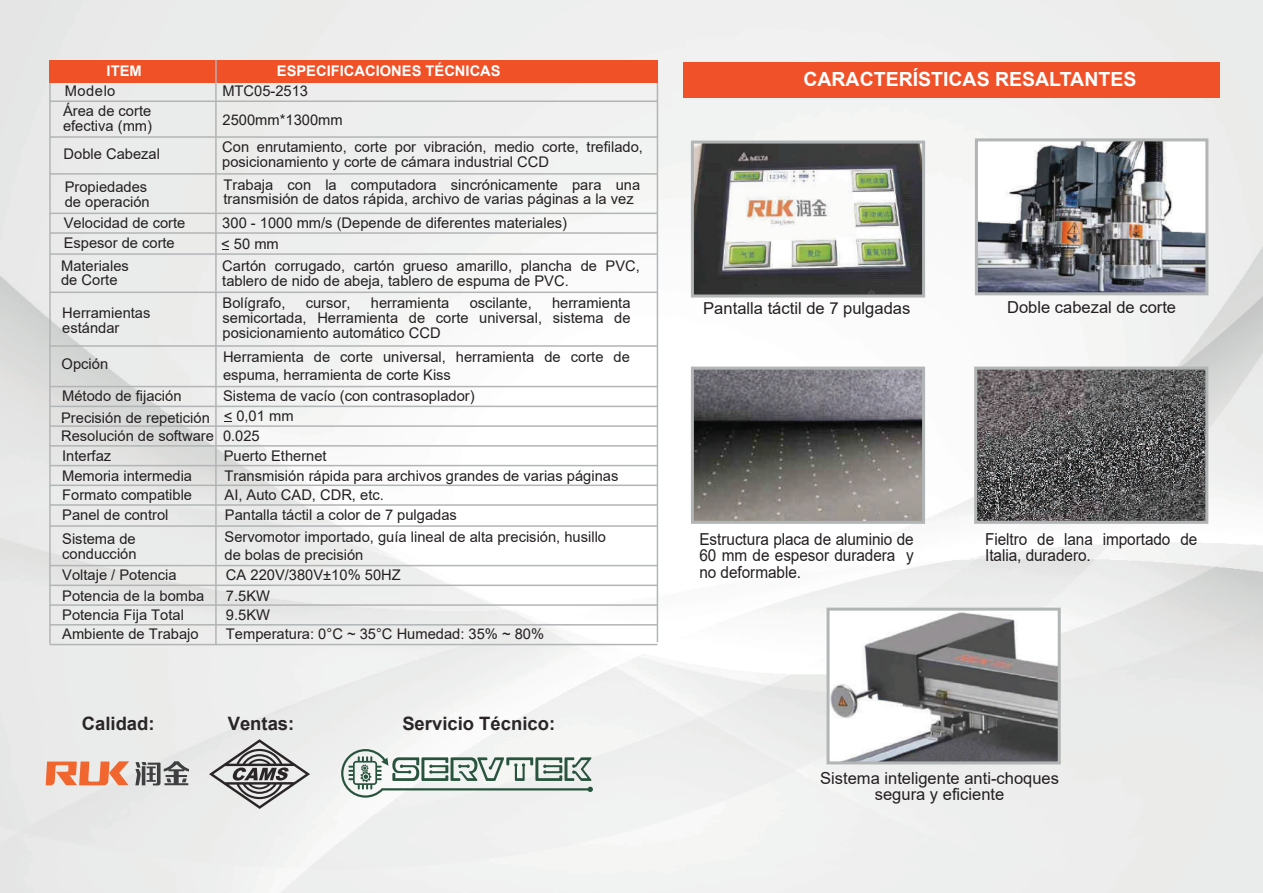
<style>
.page{position:relative;width:1263px;height:893px;background:#fff}
.page>*{position:absolute;margin:0;border:0;box-sizing:border-box;transform-origin:0 0}
.t1{font:700 19.5px "Arial";color:#fff}
.t2{font:700 18.45px "Arial";color:#2a2627}
.t3{font:16.5px/16.5px "Arial";color:#231f20;scale:.93 1}
.t4{font:16.5px/16.5px "Arial";color:#231f20;text-align:center}
.t5{font:14.7px/14.7px "Arial";color:#231f20}
.t6{font:700 14.7px "Arial";color:#fff}
</style>
<div class="page">
<img style="left:0;top:0;width:1263px;height:893px">
<svg style="left:209px;top:739px;width:101px;height:70px;background:#b9b9b9"></svg>
<svg style="left:341px;top:749px;width:252px;height:49px"></svg>
<svg style="left:46px;top:761px;width:83px;height:24px;background:#ed9a79"></svg>
<svg style="left:135px;top:761px;width:54px;height:24px"></svg>
<div style="left:683px;top:62px;width:537px;height:36px;background:#f05128"></div>
<img style="left:830px;top:612px;width:227px;height:148px">
<div style="left:826px;top:608px;width:235px;height:156px;border:3px solid #b2b5b5"></div>
<img style="left:979px;top:142px;width:225px;height:149px">
<div style="left:975px;top:138px;width:233px;height:157px;border:3px solid #b2b5b5"></div>
<img style="left:695px;top:145px;width:226px;height:148px">
<div style="left:691px;top:141px;width:234px;height:156px;border:3px solid #b2b5b5"></div>
<img style="left:978px;top:371px;width:226px;height:149px">
<div style="left:974px;top:367px;width:234px;height:157px;border:3px solid #b2b5b5"></div>
<img style="left:695px;top:371px;width:226px;height:149px">
<hr style="left:49px;top:82px;width:2px;height:562px;background:#b2b5b5">
<hr style="left:50px;top:101px;width:607px;height:1px;background:#b2b5b5">
<hr style="left:50px;top:136px;width:607px;height:2px;background:#b2b5b5">
<hr style="left:50px;top:173px;width:607px;height:2px;background:#b2b5b5">
<hr style="left:50px;top:213px;width:607px;height:1px;background:#b2b5b5">
<hr style="left:50px;top:232px;width:607px;height:2px;background:#b2b5b5">
<hr style="left:50px;top:253px;width:607px;height:2px;background:#b2b5b5">
<hr style="left:50px;top:292px;width:607px;height:1px;background:#b2b5b5">
<hr style="left:50px;top:345px;width:607px;height:2px;background:#b2b5b5">
<hr style="left:50px;top:386px;width:607px;height:1px;background:#b2b5b5">
<hr style="left:50px;top:406px;width:607px;height:1px;background:#b2b5b5">
<hr style="left:50px;top:425px;width:607px;height:2px;background:#b2b5b5">
<hr style="left:50px;top:445px;width:607px;height:2px;background:#b2b5b5">
<hr style="left:50px;top:465px;width:607px;height:1px;background:#b2b5b5">
<hr style="left:50px;top:485px;width:607px;height:1px;background:#b2b5b5">
<hr style="left:50px;top:504px;width:607px;height:2px;background:#b2b5b5">
<hr style="left:50px;top:525px;width:607px;height:2px;background:#b2b5b5">
<hr style="left:50px;top:565px;width:607px;height:1px;background:#b2b5b5">
<hr style="left:50px;top:585px;width:607px;height:1px;background:#b2b5b5">
<hr style="left:50px;top:604px;width:607px;height:2px;background:#b2b5b5">
<hr style="left:50px;top:624px;width:607px;height:2px;background:#b2b5b5">
<hr style="left:50px;top:644px;width:607px;height:1px;background:#b2b5b5">
<hr style="left:657px;top:82px;width:1px;height:560px;background:#b2b5b5">
<div style="left:50px;top:60px;width:608px;height:22px;background:#f05127"></div>
<hr style="left:215px;top:60px;width:2px;height:585px;background:#b2b5b5">
<div style="left:691px;top:367px;width:234px;height:157px;border:3px solid #b2b5b5"></div>
<p class="t6" style="left:107px;top:60px;width:37px">ITEM</p>
<p class="t6" style="left:277px;top:60px;width:225px">ESPECIFICACIONES TÉCNICAS</p>
<p class="t5" style="left:65px;top:84px;width:52px">Modelo</p>
<p class="t5" style="left:222px;top:77px;width:122px;line-height:28.2px">MTC05-2513<br>2500mm*1300mm</p>
<p class="t5" style="left:63px;top:103px;width:91px">Área de corte efectiva (mm)</p>
<p class="t5" style="left:64px;top:147px;width:98px">Doble Cabezal</p>
<p class="t5" style="left:65px;top:180px;width:86px">Propiedades de operación</p>
<p class="t5" style="left:64px;top:212px;width:123px;line-height:20.7px">Velocidad de corte<br>Espesor de corte</p>
<p class="t5" style="left:222px;top:139px;width:422px">Con enrutamiento, corte por vibración, medio corte, trefilado, posicionamiento y corte de cámara industrial CCD</p>
<p class="t5" style="left:224px;top:177px;width:418px">Trabaja con la computadora sincrónicamente para una transmisión de datos rápida, archivo de varias páginas a la vez</p>
<p class="t5" style="left:222px;top:215px;width:346px">300 - 1000 mm/s (Depende de diferentes materiales)</p>
<p class="t5" style="left:221px;top:236px;width:59px">&lt; 50 mm</p>
<p class="t5" style="left:61px;top:258px;width:69px">Materiales de Corte</p>
<p class="t5" style="left:62px;top:306px;width:90px">Herramientas estándar</p>
<p class="t5" style="left:222px;top:259px;width:419px">Cartón corrugado, cartón grueso amarillo, plancha de PVC, tablero de nido de abeja, tablero de espuma de PVC.</p>
<p class="t5" style="left:223px;top:295px;width:64px">Bolígrafo,</p>
<p class="t5" style="left:306px;top:295px;width:46px">cursor,</p>
<p class="t5" style="left:371px;top:295px;width:80px">herramienta</p>
<p class="t5" style="left:470px;top:295px;width:64px">oscilante,</p>
<p class="t5" style="left:223px;top:295px;width:409px;text-align:justify;text-indent:329px">herramienta semicortada, Herramienta de corte universal, sistema de posicionamiento automático CCD</p>
<p class="t5" style="left:223px;top:348px;width:408px;line-height:17.7px">Herramienta de corte universal, herramienta de corte de espuma, herramienta de corte Kiss</p>
<p class="t5" style="left:62px;top:357px;width:48px">Opción</p>
<p class="t5" style="left:61px;top:408px;width:200px;line-height:19px">Precisión de repetición<br>Resolución de software 0.025<br>Interfaz</p>
<p class="t5" style="left:62px;top:388px;width:121px">Método de fijación</p>
<p class="t5" style="left:223px;top:388px;width:253px">Sistema de vacío (con contrasoplador)</p>
<p class="t5" style="left:224px;top:408px;width:71px">&lt; 0,01 mm</p>
<p class="t5" style="left:224px;top:448px;width:104px">Puerto Ethernet</p>
<p class="t5" style="left:62px;top:469px;width:131px">Memoria intermedia</p>
<p class="t5" style="left:225px;top:469px;width:395px">Transmisión rápida para archivos grandes de varias páginas</p>
<p class="t5" style="left:62px;top:484px;width:131px;line-height:20.7px">Formato compatible<br>Panel de control</p>
<p class="t5" style="left:62px;top:532px;width:76px">Sistema de conducción</p>
<p class="t5" style="left:225px;top:487px;width:161px">AI, Auto CAD, CDR, etc.</p>
<p class="t5" style="left:225px;top:508px;width:234px">Pantalla táctil a color de 7 pulgadas</p>
<p class="t5" style="left:225px;top:528px;width:383px;line-height:17.7px">Servomotor importado, guía lineal de alta precisión, husillo de bolas de precisión</p>
<p class="t5" style="left:62px;top:568px;width:116px">Voltaje / Potencia</p>
<p class="t5" style="left:226px;top:568px;width:176px">CA 220V/380V±10% 50HZ</p>
<p class="t5" style="left:62px;top:588px;width:144px">Potencia de la bomba</p>
<p class="t5" style="left:226px;top:588px;width:46px">7.5KW</p>
<p class="t5" style="left:62px;top:607px;width:123px">Potencia Fija Total</p>
<p class="t5" style="left:226px;top:607px;width:46px">9.5KW</p>
<p class="t5" style="left:62px;top:626px;width:138px">Ambiente de Trabajo</p>
<p class="t5" style="left:226px;top:626px;width:320px">Temperatura: 0°C ~ 35°C Humedad: 35% ~ 80%</p>
<p class="t2" style="left:82px;top:711px;width:74px">Calidad:</p>
<p class="t2" style="left:228px;top:711px;width:68px">Ventas:</p>
<p class="t2" style="left:402px;top:711px;width:154px">Servicio Técnico:</p>
<h1 class="t1" style="left:803px;top:65px;width:334px">CARACTERÍSTICAS RESALTANTES</h1>
<p class="t4" style="left:703px;top:300px;width:209px">Pantalla táctil de 7 pulgadas</p>
<p class="t4" style="left:1007px;top:299px;width:171px">Doble cabezal de corte</p>
<p class="t3" style="left:699px;top:531px;width:232px;text-align:justify">Estructura placa de aluminio de 60 mm de espesor duradera y no deformable.</p>
<p class="t3" style="left:985px;top:531px;width:230px">Fieltro de lana importado de<br>Italia, duradero.</p>
<p class="t4" style="left:820px;top:769px;width:240px">Sistema inteligente anti-choques segura y eficiente</p>
</div>
